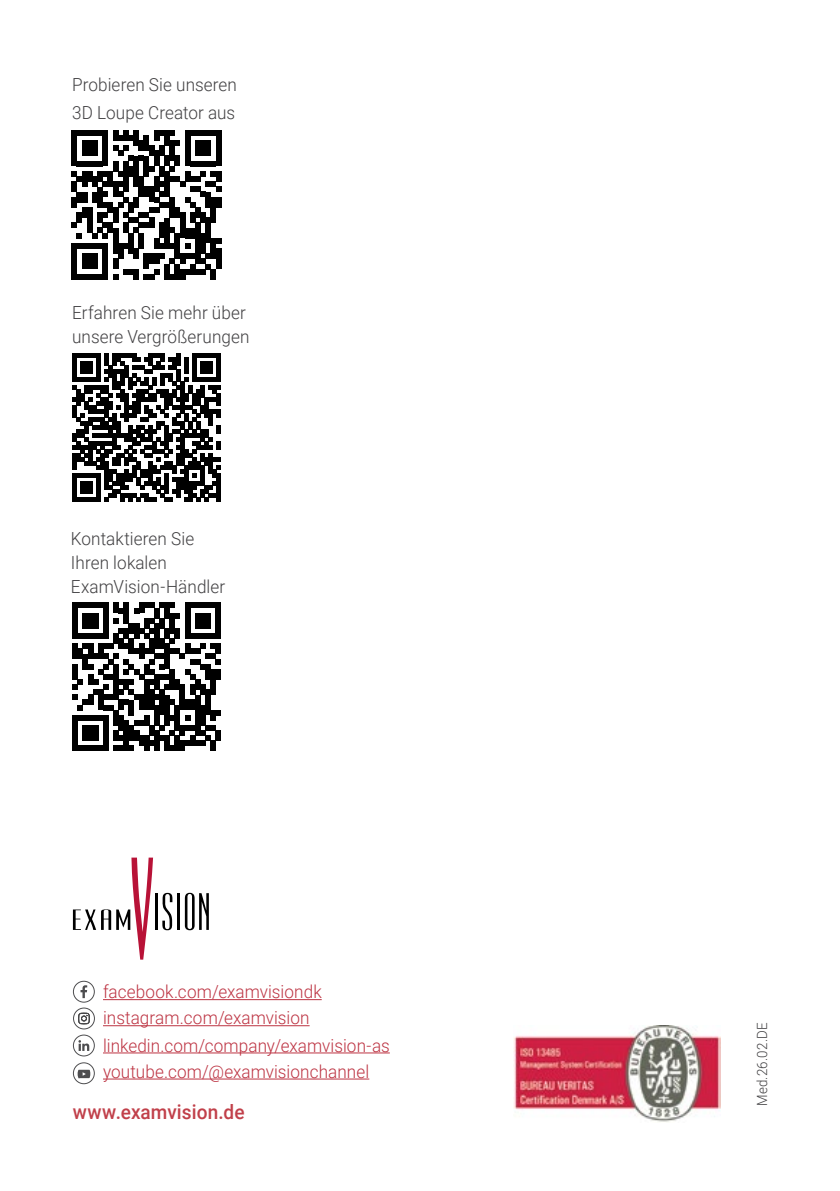
<style>
.page{position:relative;width:840px;height:1191px;background:#fff}
.page>*{position:absolute;margin:0;border:0;box-sizing:border-box;transform-origin:0 0}
.t1{font:500 20px "Roboto";letter-spacing:.005em;color:#c1404a;scale:.95 1}
.t2{font:300 18px/23.8px "Roboto";letter-spacing:.005em;color:#414042;scale:.95 1}
.t3{font:300 18px/26px "Roboto";letter-spacing:.005em;color:#bd3443;scale:.95 1}
.t4{font:300 14px "Roboto";letter-spacing:.02em;color:#414042;scale:.95 1}
</style>
<div class="page">
<img style="left:513px;top:1025px;width:207px;height:97px">
<svg style="left:73px;top:857px;width:80px;height:102px"></svg>
<hr style="left:155px;top:893px;width:2px;height:37px;background:#000">
<svg style="left:162px;top:893px;width:10px;height:37px"></svg>
<svg style="left:185px;top:892px;width:24px;height:38px"></svg>
<hr style="left:177px;top:893px;width:3px;height:37px;background:#000">
<div style="left:72px;top:243px;width:5px;height:36px;background:#000"></div>
<div style="left:82px;top:254px;width:5px;height:15px;background:#000"></div>
<div style="left:87px;top:254px;width:5px;height:15px;background:#000"></div>
<div style="left:92px;top:254px;width:5px;height:15px;background:#000"></div>
<svg style="left:77px;top:274px;width:26px;height:5px"></svg>
<div style="left:103px;top:243px;width:5px;height:36px;background:#000"></div>
<div style="left:113px;top:228px;width:5px;height:26px;background:#000"></div>
<div style="left:113px;top:259px;width:5px;height:10px;background:#000"></div>
<div style="left:118px;top:243px;width:5px;height:16px;background:#000"></div>
<div style="left:128px;top:233px;width:5px;height:21px;background:#000"></div>
<svg style="left:113px;top:269px;width:20px;height:10px"></svg>
<div style="left:133px;top:248px;width:6px;height:11px;background:#000"></div>
<div style="left:133px;top:269px;width:6px;height:10px;background:#000"></div>
<svg style="left:144px;top:254px;width:31px;height:25px"></svg>
<div style="left:175px;top:233px;width:5px;height:26px;background:#000"></div>
<div style="left:175px;top:264px;width:5px;height:15px;background:#000"></div>
<div style="left:180px;top:254px;width:5px;height:10px;background:#000"></div>
<div style="left:180px;top:269px;width:5px;height:10px;background:#000"></div>
<div style="left:195px;top:223px;width:5px;height:41px;background:#000"></div>
<div style="left:200px;top:233px;width:5px;height:21px;background:#000"></div>
<svg style="left:185px;top:254px;width:26px;height:20px"></svg>
<div style="left:211px;top:238px;width:5px;height:21px;background:#000"></div>
<div style="left:211px;top:269px;width:5px;height:10px;background:#000"></div>
<svg style="left:72px;top:130px;width:149px;height:118px"></svg>
<div style="left:216px;top:248px;width:5px;height:21px;background:#000"></div>
<svg style="left:73px;top:603px;width:148px;height:148px"></svg>
<div style="left:215px;top:730px;width:6px;height:10px;background:#000"></div>
<hr style="left:103px;top:1052px;width:286px;height:1px;background:#bd3443">
<div style="left:73px;top:1034px;width:22px;height:22px;border:1px solid #4d4d4f;border-radius:50%"></div>
<svg style="left:78px;top:1040px;width:11px;height:11px"></svg>
<svg style="left:80px;top:985px;width:7px;height:13px"></svg>
<div style="left:73px;top:981px;width:22px;height:21px;border:1px solid #4d4d4f;border-radius:50%"></div>
<hr style="left:103px;top:999px;width:218px;height:1px;background:#bd3443">
<svg style="left:78px;top:1012px;width:12px;height:12px"></svg>
<div style="left:73px;top:1007px;width:22px;height:22px;border:1px solid #4d4d4f;border-radius:50%"></div>
<hr style="left:103px;top:1025px;width:206px;height:1px;background:#bd3443">
<div style="left:73px;top:1062px;width:22px;height:22px;border:1px solid #4d4d4f;border-radius:50%"></div>
<svg style="left:78px;top:1069px;width:12px;height:9px"></svg>
<hr style="left:103px;top:1078px;width:266px;height:1px;background:#bd3443">
<svg style="left:73px;top:353px;width:148px;height:148px"></svg>
<hr style="left:217px;top:473px;width:4px;height:28px;background:#000">
<p class="t2" style="left:72px;top:70px;width:175px;line-height:28px">Probieren Sie unseren<br>3D Loupe Creator aus</p>
<p class="t2" style="left:72px;top:300px;width:188px">Erfahren Sie mehr über unsere Vergrößerungen</p>
<p class="t2" style="left:71px;top:526px;width:164px">Kontaktieren Sie<br>Ihren lokalen<br>ExamVision-Händler</p>
<p class="t3" style="left:103px;top:978px;width:231px">facebook.com/examvisiondk instagram.com/examvision</p>
<p class="t3" style="left:103px;top:1057px;width:282px">youtube.com/@examvisionchannel</p>
<p class="t3" style="left:103px;top:1031px;width:303px">linkedin.com/company/examvision-as</p>
<p class="t1" style="left:73px;top:1097px;width:182px">www.examvision.de</p>
<p class="t4" style="left:752px;top:1106px;width:90px;rotate:-90deg">Med.26.02.DE</p>
</div>
